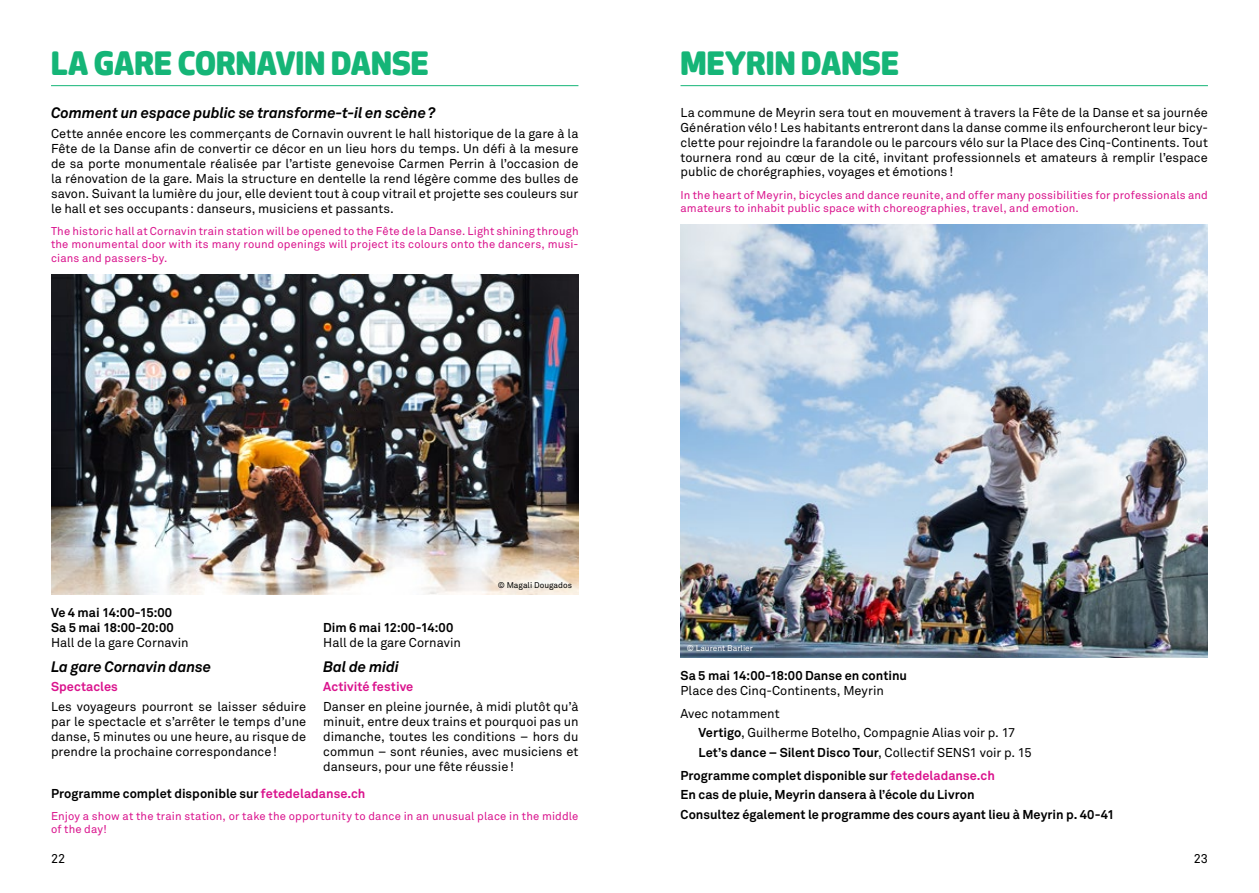
<style>
.page{position:relative;width:1259px;height:893px;background:#fff}
.page>*{position:absolute;margin:0;border:0;box-sizing:border-box;transform-origin:0 0}
.t1{font:800 31.5px "Apex Rounded";color:#15b577}
.t2{font:italic 700 15px "Akkurat";letter-spacing:-.01em;color:#000}
.t3{font:12.75px/15px "Akkurat";color:#000;text-align:justify}
.t4{font:700 12.75px/19.2px "Akkurat";color:#000}
.t5{font:700 12.75px "Akkurat";letter-spacing:.005em;color:#da138d}
.t6{font:11.25px/13.5px "Akkurat";letter-spacing:.015em;color:#da138d}
.t7{font:8.25px "Akkurat";color:#000}
.t8{font:8.25px "Akkurat";color:#fff}
.s1{color:#da138d}
.s2{font-weight:700}
</style>
<div class="page">
<hr style="left:51px;top:85px;width:527px;height:1px;background:#15b577">
<img style="left:51px;top:274px;width:527px;height:320px">
<hr style="left:680px;top:85px;width:528px;height:1px;background:#15b577">
<img style="left:680px;top:225px;width:528px;height:432px">
<h1 class="t1" style="left:51px;top:46px;width:379px">LA GARE CORNAVIN DANSE</h1>
<p class="t2" style="left:51px;top:104px;width:386px">Comment un espace public se transforme-t-il en scène?</p>
<p class="t3" style="left:51px;top:125px;width:529px">Cette année encore les commerçants de Cornavin ouvrent le hall historique de la gare à la Fête de la Danse afin de convertir ce décor en un lieu hors du temps. Un défi à la mesure de sa porte monumentale réalisée par l’artiste genevoise Carmen Perrin à l’occasion de la rénovation de la gare. Mais la structure en dentelle la rend légère comme des bulles de savon. Suivant la lumière du jour, elle devient tout à coup vitrail et projette ses couleurs sur le hall et ses occupants: danseurs, musiciens et passants.</p>
<p class="t6" style="left:51px;top:224px;width:529px;text-align:justify">The historic hall at Cornavin train station will be opened to the Fête de la Danse. Light shining through the monumental door with its many round openings will project its colours onto the dancers, musi&shy;cians and passers-by.</p>
<h1 class="t1" style="left:680px;top:46px;width:220px">MEYRIN DANSE</h1>
<p class="t3" style="left:680px;top:104px;width:529px">La commune de Meyrin sera tout en mouvement à travers la Fête de la Danse et sa journée Génération vélo! Les habitants entreront dans la danse comme ils enfourcheront leur bicy&shy;clette pour rejoindre la farandole ou le parcours vélo sur la Place des Cinq-Continents. Tout tournera rond au cœur de la cité, invitant professionnels et amateurs à remplir l’espace public de chorégraphies, voyages et émotions!</p>
<p class="t6" style="left:680px;top:188px;width:529px">In the heart of Meyrin, bicycles and dance reunite, and offer many possibilities for professionals and amateurs to inhabit public space with choreographies, travel, and emotion.</p>
<p class="t4" style="left:51px;top:605px;width:124px;line-height:15px">Ve 4 mai 14:00-15:00<br>Sa 5 mai 18:00-20:00</p>
<p class="t3" style="left:51px;top:635px;width:139px">Hall de la gare Cornavin</p>
<p class="t2" style="left:51px;top:657px;width:161px">La gare Cornavin danse</p>
<p class="t5" style="left:51px;top:679px;width:68px">Spectacles</p>
<p class="t3" style="left:51px;top:698px;width:257px">Les voyageurs pourront se laisser séduire par le spectacle et s’arrêter le temps d’une danse, 5 minutes ou une heure, au risque de prendre la prochaine correspondance!</p>
<p class="t4" style="left:323px;top:618px;width:132px">Dim 6 mai 12:00-14:00</p>
<p class="t3" style="left:323px;top:635px;width:139px">Hall de la gare Cornavin</p>
<p class="t7" style="left:498px;top:580px;width:76px">© Magali Dougados</p>
<p class="t2" style="left:323px;top:657px;width:77px">Bal de midi</p>
<p class="t5" style="left:323px;top:679px;width:92px">Activité festive</p>
<p class="t3" style="left:323px;top:698px;width:257px">Danser en pleine journée, à midi plutôt qu’à minuit, entre deux trains et pourquoi pas un dimanche, toutes les conditions – hors du commun – sont réunies, avec musiciens et danseurs, pour une fête réussie!</p>
<p class="t4" style="left:51px;top:784px;width:316px">Programme complet disponible sur <span class="s1">fetedeladanse.ch</span></p>
<p class="t6" style="left:51px;top:809px;width:529px">Enjoy a show at the train station, or take the opportunity to dance in an unusual place in the middle of the day!</p>
<p class="t8" style="left:687px;top:643px;width:68px">© Laurent Barlier</p>
<p class="t4" style="left:680px;top:666px;width:228px">Sa 5 mai 14:00-18:00 Danse en continu</p>
<p class="t3" style="left:680px;top:679px;width:205px;line-height:23px">Place des Cinq-Continents, Meyrin<br>Avec notamment</p>
<p class="t3" style="left:698px;top:723px;width:334px;line-height:19.2px"><span class="s2">Vertigo</span>, Guilherme Botelho, Compagnie Alias voir p. 17<br><span class="s2">Let’s dance – Silent Disco Tour</span>, Collectif SENS1 voir p. 15</p>
<p class="t4" style="left:680px;top:766px;width:435px">Programme complet disponible sur <span class="s1">fetedeladanse.ch<br></span>En cas de pluie, Meyrin dansera à l’école du Livron<br>Consultez également le programme des cours ayant lieu à Meyrin p. 40-41</p>
<p class="t3" style="left:51px;top:851px;width:16px">22</p>
<p class="t3" style="left:1193px;top:851px;width:16px">23</p>
</div>
